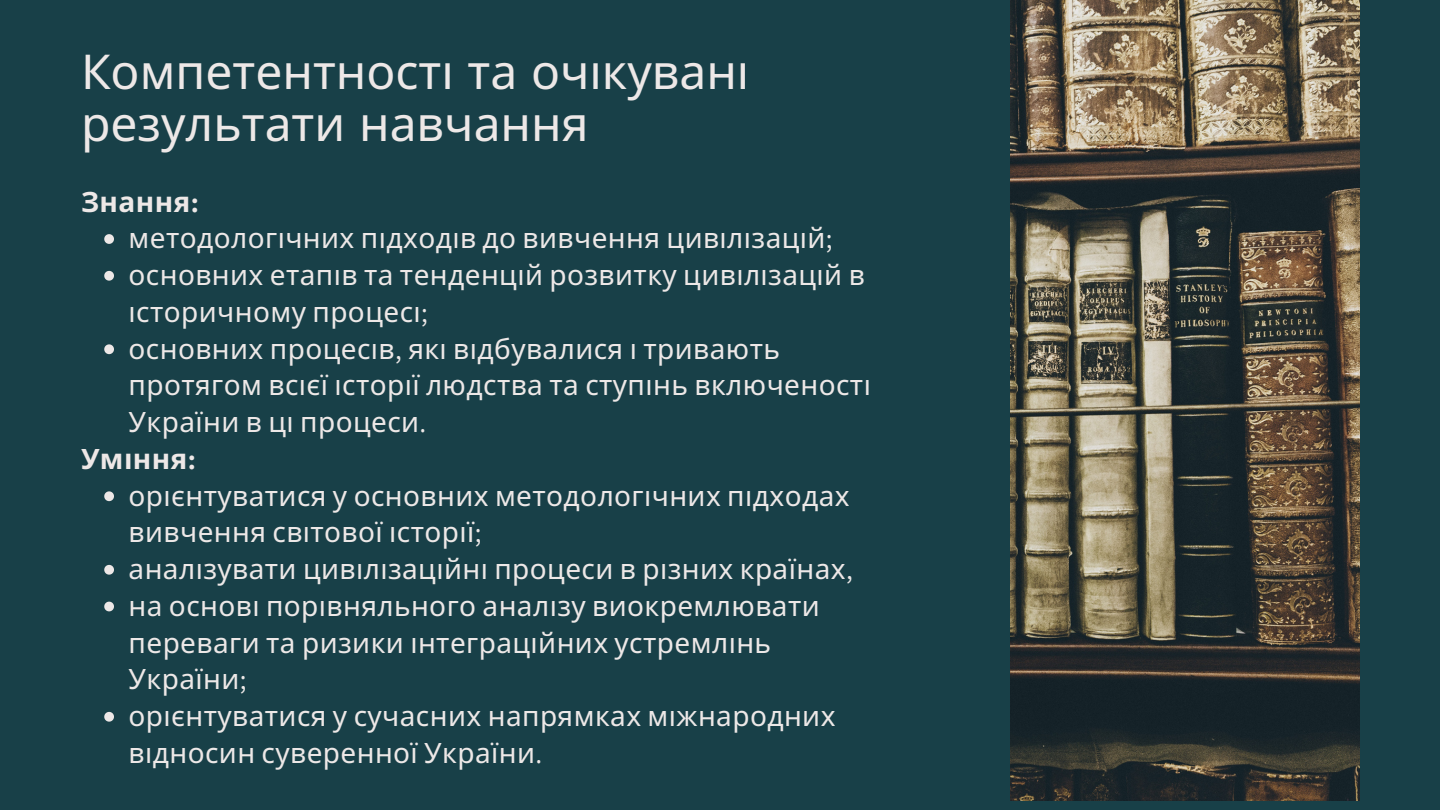
<style>
.page{position:relative;width:1440px;height:810px;background:#184048}
.page>*{position:absolute;margin:0;border:0;box-sizing:border-box;transform-origin:0 0}
.t1{font:48px/51.8px "Noto Sans";color:#ede8e7}
.t2{font:28px/36.8px "Noto Sans";letter-spacing:.015em;color:#ede8e7}
.t3{font:700 28px "Noto Sans";letter-spacing:.015em;color:#ede8e7}
.s1{font-family:"Assistant"}
.s2{font-weight:700}
.s3{font-family:"Assistant";font-weight:700}
</style>
<div class="page">
<img style="left:1010px;top:0;width:349px;height:801px">
<svg style="left:104px;top:234px;width:10px;height:10px"></svg>
<svg style="left:104px;top:271px;width:10px;height:10px"></svg>
<svg style="left:104px;top:344px;width:10px;height:10px"></svg>
<svg style="left:104px;top:491px;width:10px;height:10px"></svg>
<svg style="left:104px;top:565px;width:10px;height:10px"></svg>
<svg style="left:104px;top:602px;width:10px;height:9px"></svg>
<svg style="left:104px;top:712px;width:10px;height:10px"></svg>
<h2 class="t1" style="left:81px;top:44px;width:662px">Компетентності та очі кувані результати навчання</h2>
<p class="t3" style="left:81px;top:182px;width:119px">Знання<span class="s1">:</span></p>
<p class="t2" style="left:129px;top:219px;width:706px">методологі чних підході в до вивчення цивілізаці й<span class="s1">;</span></p>
<p class="t2" style="left:129px;top:256px;width:738px">основних етапі в та тенденці й розвитку цивілізаці й в історичному процесі<span class="s1">;</span></p>
<h2 class="t2" style="left:129px;top:329px;width:739px">основних процесі в<span class="s1">,</span> які відбувалися і тривають протягом всієї історії людства та ступі нь включеності<br>України в ці процеси<span class="s1">.</span></h2>
<p class="t2" style="left:129px;top:440px;width:726px;text-indent:-48px"><span class="s2">Уміння</span><span class="s3">:<br></span>орі єнтуватися у основних методологі чних підходах вивчення світової історії<span class="s1">;<br></span>аналізувати цивілізаці йні процеси в різних країнах<span class="s1">,</span></p>
<p class="t2" style="left:129px;top:587px;width:693px">на основі порі вняльного аналізу виокремлювати переваги та ризики і нтеграці йних устремлі нь</p>
<p class="t2" style="left:129px;top:660px;width:708px">України<span class="s1">;<br></span>орієнтуватися у сучасних напрямках міжнародних відносин суверенної України<span class="s1">.</span></p>
</div>
